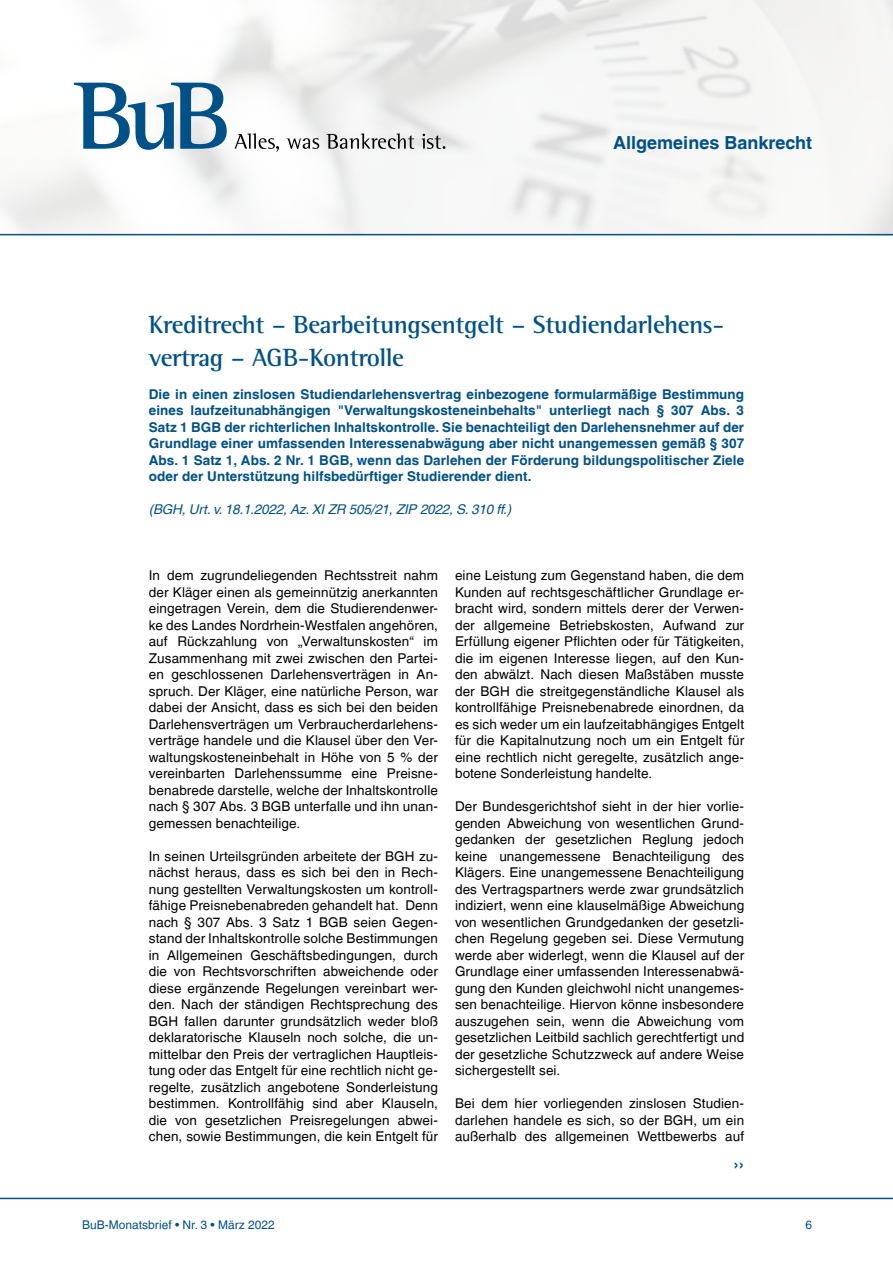
<style>
.page{position:relative;width:893px;height:1263px;background:#fff}
.page>*{position:absolute;margin:0;border:0;box-sizing:border-box;transform-origin:0 0}
.t1{font:700 25.5px/33px "Rotis Semi Serif Pro";letter-spacing:-.015em;color:#005187}
.t2{font:700 18px "Helvetica LT";color:#005187}
.t3{font:700 16.2px "Helvetica LT";color:#005187}
.t4{font:13.5px/16.5px "Helvetica LT";letter-spacing:.01em;color:#000;text-align:justify}
.t5{font:700 13.5px/16.5px "Helvetica LT";letter-spacing:.005em;color:#005187;text-align:justify}
.t6{font:italic 13.5px "Helvetica LT";letter-spacing:-.015em;color:#005187}
.t7{font:12px "Helvetica LT";color:#005187}
</style>
<div class="page">
<svg style="left:74px;top:83px;width:153px;height:67px"></svg>
<svg style="left:235px;top:133px;width:44px;height:19px"></svg>
<svg style="left:287px;top:138px;width:32px;height:11px"></svg>
<svg style="left:326px;top:133px;width:88px;height:16px"></svg>
<svg style="left:421px;top:134px;width:24px;height:15px"></svg>
<hr style="left:0;top:234px;width:893px;height:1px;background:#005187">
<hr style="left:0;top:1198px;width:893px;height:1px;background:#005187">
<h2 class="t2" style="left:613px;top:132px;width:201px">Allgemeines Bankrecht</h2>
<h1 class="t1" style="left:149px;top:308px;width:577px">Kreditrecht – Bearbeitungsentgelt – Studiendarlehens&shy;vertrag – AGB-Kontrolle</h1>
<p class="t5" style="left:149px;top:386px;width:597px">Die in einen zinslosen Studiendarlehensvertrag einbezogene formularmäßige Bestimmung eines laufzeitunabhängigen "Verwaltungskosteneinbehalts" unterliegt nach § 307 Abs. 3<br>Satz 1 BGB der richterlichen Inhaltskontrolle. Sie benachteiligt den Darlehensnehmer auf der Grundlage einer umfassenden Interessenabwägung aber nicht unangemessen gemäß § 307<br>Abs. 1 Satz 1, Abs. 2 Nr. 1 BGB, wenn das Darlehen der Förderung bildungspolitischer Ziele oder der Unterstützung hilfsbedürftiger Studierender dient.</p>
<p class="t6" style="left:149px;top:502px;width:364px">(BGH, Urt. v. 18.1.2022, Az. XI ZR 505/21, ZIP 2022, S. 310 ff.)</p>
<p class="t4" style="left:149px;top:567px;width:291px">In dem zugrundeliegenden Rechtsstreit nahm der Kläger einen als gemeinnützig anerkannten eingetragen Verein, dem die Studierendenwer&shy;ke des Landes Nordrhein-Westfalen angehören, auf Rückzahlung von „Verwaltunskosten“ im Zusammenhang mit zwei zwischen den Partei&shy;en geschlossenen Darlehensverträgen in An&shy;spruch. Der Kläger, eine natürliche Person, war dabei der Ansicht, dass es sich bei den beiden Darlehensverträgen um Verbraucherdarlehens&shy;verträge handele und die Klausel über den Ver&shy;waltungskosteneinbehalt in Höhe von 5 % der vereinbarten Darlehenssumme eine Preisne&shy;benabrede darstelle, welche der Inhaltskontrolle nach § 307 Abs. 3 BGB unterfalle und ihn unan&shy;gemessen benachteilige.</p>
<p class="t4" style="left:149px;top:848px;width:291px">In seinen Urteilsgründen arbeitete der BGH zu&shy;nächst heraus, dass es sich bei den in Rech&shy;nung gestellten Verwaltungskosten um kontroll&shy;fähige Preisnebenabreden gehandelt hat. Denn nach § 307 Abs. 3 Satz 1 BGB seien Gegen&shy;stand der Inhaltskontrolle solche Bestimmungen in Allgemeinen Geschäftsbedingungen, durch die von Rechtsvorschriften abweichende oder diese ergänzende Regelungen vereinbart wer&shy;den. Nach der ständigen Rechtsprechung des BGH fallen darunter grundsätzlich weder bloß deklaratorische Klauseln noch solche, die un&shy;mittelbar den Preis der vertraglichen Hauptleis&shy;tung oder das Entgelt für eine rechtlich nicht ge&shy;regelte, zusätzlich angebotene Sonderleistung bestimmen. Kontrollfähig sind aber Klauseln, die von gesetzlichen Preisregelungen abwei&shy;chen, sowie Bestimmungen, die kein Entgelt für</p>
<p class="t4" style="left:455px;top:567px;width:291px">eine Leistung zum Gegenstand haben, die dem Kunden auf rechtsgeschäftlicher Grundlage er&shy;bracht wird, sondern mittels derer der Verwen&shy;der allgemeine Betriebskosten, Aufwand zur Erfüllung eigener Pflichten oder für Tätigkeiten, die im eigenen Interesse liegen, auf den Kun&shy;den abwälzt. Nach diesen Maßstäben musste der BGH die streitgegenständliche Klausel als kontrollfähige Preisnebenabrede einordnen, da es sich weder um ein laufzeitabhängiges Entgelt für die Kapitalnutzung noch um ein Entgelt für eine rechtlich nicht geregelte, zusätzlich ange&shy;botene Sonderleistung handelte.</p>
<p class="t4" style="left:455px;top:798px;width:291px">Der Bundesgerichtshof sieht in der hier vorlie&shy;genden Abweichung von wesentlichen Grund&shy;gedanken der gesetzlichen Reglung jedoch keine unangemessene Benachteiligung des Klägers. Eine unangemessene Benachteiligung des Vertragspartners werde zwar grundsätzlich indiziert, wenn eine klauselmäßige Abweichung von wesentlichen Grundgedanken der gesetzli&shy;chen Regelung gegeben sei. Diese Vermutung werde aber widerlegt, wenn die Klausel auf der Grundlage einer umfassenden Interessenabwä&shy;gung den Kunden gleichwohl nicht unangemes&shy;sen benachteilige. Hiervon könne insbesondere auszugehen sein, wenn die Abweichung vom gesetzlichen Leitbild sachlich gerechtfertigt und der gesetzliche Schutzzweck auf andere Weise sichergestellt sei.</p>
<p class="t4" style="left:455px;top:1095px;width:291px">Bei dem hier vorliegenden zinslosen Studien&shy;darlehen handele es sich, so der BGH, um ein außerhalb des allgemeinen Wettbewerbs auf</p>
<p class="t3" style="left:733px;top:1154px;width:12px">››</p>
<p class="t7" style="left:82px;top:1218px;width:194px">BuB-Monatsbrief • Nr. 3 • März 2022</p>
<p class="t7" style="left:805px;top:1218px;width:8px">6</p>
</div>
